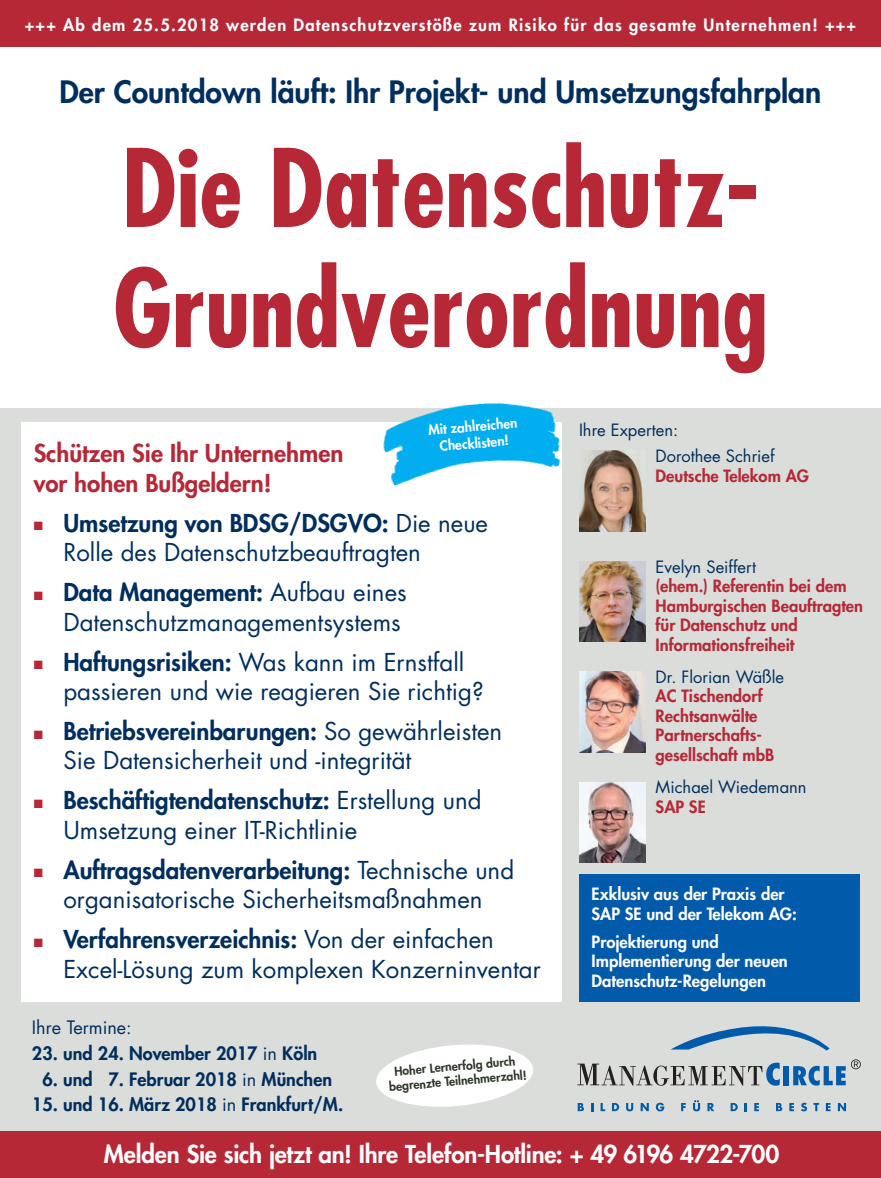
<style>
.page{position:relative;width:881px;height:1178px;background:#fff}
.page>*{position:absolute;margin:0;border:0;box-sizing:border-box;transform-origin:0 0}
.AbsatzTitelseiteTite{font:700 condensed 105px/120px "Futura Std";color:#b72837}
.AbsatzTitelseiteTite-2{font:800 30px "Futura Std";color:#002e5e}
.AbsatzTitelseiteThem{font:24px/29.4px "Futura Std";color:#002e5e}
.AbsatzAnmeldungBalke{font:800 24px "Futura Std";letter-spacing:-.01em;color:#fff}
.AbsatzTitelseiteThem-2{font:800 24px/29.4px "Futura Std";color:#b72837}
.AbsatzTitelseiteTerm{font:800 18px "Futura Std";color:#002e5e}
.AbsatzTitelseiteTerm-2{font:18px "Futura Std";color:#002e5e}
.AbsatzTitelseiteRefe{font:800 16.5px/19.5px "Futura Std";color:#b72837}
.AbsatzTitelseiteBlic{font:800 16.5px/19.5px "Futura Std";color:#fff}
.AbsatzTitelseiteBalk{font:800 16.5px "Futura Std";letter-spacing:.075em;color:#fff}
.AbsatzTitelseiteRefe-2{font:16.5px "Futura Std";color:#002e5e}
.AbsatzTitelseiteTite-3{font:800 13.5px/17px "Futura Std";color:#fff;text-align:center}
.AbsatzTitelseiteTite-4{font:800 12.15px/14.9px "Futura Std";color:#30382b;text-align:center}
.s1{color:#b72837}
.s2{font-weight:800}
.s3{font-weight:400}
</style>
<div class="page">
<div style="left:0;top:408px;width:880px;height:770px;background:#daddd9"></div>
<div style="left:0;top:0;width:880px;height:47px;background:#b72837"></div>
<div style="left:0;top:1131px;width:880px;height:47px;background:#b72837"></div>
<div style="left:578px;top:874px;width:281px;height:128px;background:#015aaa"></div>
<div style="left:21px;top:423px;width:540px;height:579px;background:#fff"></div>
<img style="left:579px;top:450px;width:66px;height:81px">
<img style="left:579px;top:561px;width:66px;height:81px">
<img style="left:579px;top:671px;width:66px;height:81px">
<img style="left:579px;top:782px;width:66px;height:81px">
<svg style="left:376px;top:1044px;width:157px;height:63px"></svg>
<div style="left:783px;top:1066px;width:5px;height:19px;background:#015aaa"></div>
<svg style="left:793px;top:1059px;width:67px;height:26px"></svg>
<svg style="left:577px;top:1062px;width:202px;height:24px"></svg>
<svg style="left:670px;top:1026px;width:159px;height:24px"></svg>
<svg style="left:577px;top:1103px;width:6px;height:8px"></svg>
<svg style="left:591px;top:1103px;width:2px;height:8px"></svg>
<svg style="left:600px;top:1103px;width:5px;height:8px"></svg>
<svg style="left:612px;top:1103px;width:7px;height:8px"></svg>
<svg style="left:626px;top:1103px;width:7px;height:8px"></svg>
<svg style="left:640px;top:1103px;width:8px;height:8px"></svg>
<svg style="left:655px;top:1103px;width:9px;height:8px"></svg>
<svg style="left:681px;top:1103px;width:4px;height:8px"></svg>
<svg style="left:693px;top:1100px;width:6px;height:11px"></svg>
<svg style="left:707px;top:1103px;width:7px;height:8px"></svg>
<svg style="left:730px;top:1103px;width:7px;height:8px"></svg>
<svg style="left:744px;top:1103px;width:2px;height:8px"></svg>
<svg style="left:754px;top:1103px;width:4px;height:8px"></svg>
<svg style="left:776px;top:1103px;width:6px;height:8px"></svg>
<svg style="left:789px;top:1103px;width:4px;height:8px"></svg>
<svg style="left:801px;top:1103px;width:5px;height:8px"></svg>
<svg style="left:813px;top:1103px;width:5px;height:8px"></svg>
<svg style="left:825px;top:1103px;width:5px;height:8px"></svg>
<svg style="left:837px;top:1103px;width:8px;height:8px"></svg>
<img style="left:362px;top:402px;width:227px;height:96px">
<p class="AbsatzTitelseiteBalk" style="left:25px;top:15px;width:832px">+++ Ab dem 25.5.2018 werden Datenschutzverstöße zum Risiko für das gesamte Unternehmen! +++</p>
<p class="AbsatzTitelseiteTite-2" style="left:59px;top:73px;width:763px">Der Countdown läuft: Ihr Projekt- und Umsetzungsfahrplan</p>
<p class="AbsatzTitelseiteTite" style="left:113px;top:129px;width:656px">Die Datenschutz-<br>Grundverordnung</p>
<p class="AbsatzTitelseiteTite-3" style="left:427px;top:422px;width:91px;rotate:-5deg">Mit zahlreichen<br>Checklisten!</p>
<p class="AbsatzTitelseiteThem-2" style="left:34px;top:439px;width:311px">Schützen Sie Ihr Unternehmen vor hohen Bußgeldern!</p>
<p class="AbsatzTitelseiteThem" style="left:63px;top:508px;width:426px;text-indent:-30px"><span class="s1">■</span> <span class="s2">Umsetzung von BDSG/DSGVO:</span> Die neue<br>Rolle des Datenschutzbeauftragten</p>
<p class="AbsatzTitelseiteThem" style="left:34px;top:578px;width:374px;text-align:right"><span class="s1">■</span> <span class="s2">Data Management:</span> Aufbau eines<br>Datenschutzmanagementsystems</p>
<p class="AbsatzTitelseiteThem" style="left:63px;top:647px;width:421px;text-indent:-30px"><span class="s1">■</span> <span class="s2">Haftungsrisiken:</span> Was kann im Ernstfall passieren und wie reagieren Sie richtig?</p>
<p class="AbsatzTitelseiteThem" style="left:63px;top:717px;width:440px;text-indent:-30px"><span class="s1">■</span> <span class="s2">Betriebsvereinbarungen:</span> So gewährleisten<br>Sie Datensicherheit und -integrität</p>
<p class="AbsatzTitelseiteThem" style="left:63px;top:786px;width:419px;text-indent:-30px"><span class="s1">■</span> <span class="s2">Beschäftigtendatenschutz:</span> Erstellung und<br>Umsetzung einer IT-Richtlinie</p>
<p class="AbsatzTitelseiteThem" style="left:34px;top:856px;width:482px;text-align:center"><span class="s1">■</span> <span class="s2">Auftragsdatenverarbeitung:</span> Technische und organisatorische Sicherheitsmaßnahmen</p>
<p class="AbsatzTitelseiteThem" style="left:63px;top:925px;width:478px;text-indent:-30px"><span class="s1">■</span> <span class="s2">Verfahrensverzeichnis:</span> Von der einfachen<br>Excel-Lösung zum komplexen Konzerninventar</p>
<p class="AbsatzTitelseiteTerm-2" style="left:32px;top:1016px;width:101px">Ihre Termine:</p>
<p class="AbsatzTitelseiteTerm" style="left:32px;top:1042px;width:287px">23. und 24. November 2017 <span class="s3">in</span> Köln</p>
<p class="AbsatzTitelseiteTerm" style="left:42px;top:1067px;width:291px">6. und 7. Februar 2018 <span class="s3">in</span> München</p>
<p class="AbsatzTitelseiteTerm" style="left:32px;top:1093px;width:313px">15. und 16. März 2018 <span class="s3">in</span> Frankfurt/M.</p>
<p class="AbsatzTitelseiteTite-4" style="left:387px;top:1064px;width:139px;rotate:-5deg">Hoher Lernerfolg durch begrenzte Teilnehmerzahl!</p>
<p class="AbsatzTitelseiteRefe-2" style="left:578px;top:420px;width:101px">Ihre Experten:</p>
<p class="AbsatzTitelseiteRefe-2" style="left:655px;top:446px;width:120px">Dorothee Schrief</p>
<p class="AbsatzTitelseiteRefe" style="left:655px;top:466px;width:155px">Deutsche Telekom AG</p>
<p class="AbsatzTitelseiteRefe-2" style="left:655px;top:556px;width:102px">Evelyn Seiffert</p>
<p class="AbsatzTitelseiteRefe" style="left:655px;top:576px;width:209px">(ehem.) Referentin bei dem<br>Hamburgischen Beauftragten für Datenschutz und<br>Informationsfreiheit</p>
<p class="AbsatzTitelseiteRefe-2" style="left:655px;top:666px;width:130px">Dr. Florian Wäßle</p>
<p class="AbsatzTitelseiteRefe" style="left:655px;top:686px;width:120px">AC Tischendorf<br>Rechtsanwälte<br>Partnerschafts&shy;gesellschaft mbB</p>
<p class="AbsatzTitelseiteRefe-2" style="left:655px;top:776px;width:152px">Michael Wiedemann</p>
<p class="AbsatzTitelseiteRefe" style="left:655px;top:797px;width:52px">SAP SE</p>
<p class="AbsatzTitelseiteBlic" style="left:591px;top:884px;width:207px">Exklusiv aus der Praxis der<br>SAP SE und der Telekom AG:</p>
<p class="AbsatzTitelseiteBlic" style="left:591px;top:932px;width:198px">Projektierung und<br>Implementierung der neuen<br>Datenschutz-Regelungen</p>
<p class="AbsatzAnmeldungBalke" style="left:104px;top:1139px;width:676px">Melden Sie sich jetzt an! Ihre Telefon-Hotline: + 49 6196 4722-700</p>
</div>
